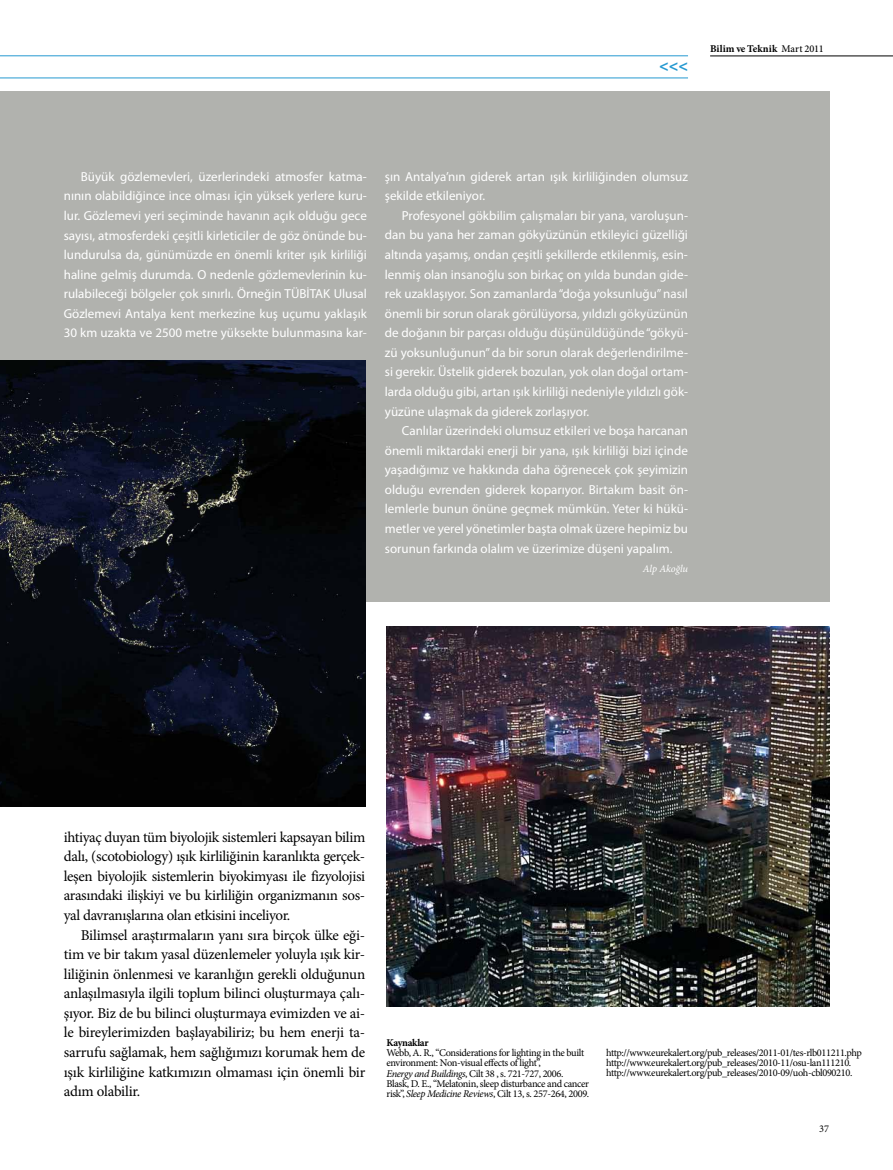
<style>
.page{position:relative;width:893px;height:1170px;background:#fff}
.page>*{position:absolute;margin:0;border:0;box-sizing:border-box;transform-origin:0 0}
.t1{font:700 16.2px "Myriad Pro";color:#2699d1}
.t2{font:15px/19.5px "Minion Pro";letter-spacing:-.02em;color:#000;text-align:justify}
.t3{font:13.05px/19.5px "Myriad Pro";color:#fff;text-align:justify}
.t4{font:10.35px/10.4px "Minion Pro";letter-spacing:-.035em;color:#000}
.t5{font:700 10.35px "Minion Pro";letter-spacing:.005em;color:#000}
.t6{font:italic 10.35px "Minion Pro";letter-spacing:-.01em;color:#fff}
.t7{font:700 10.35px "Minion Pro";letter-spacing:-.02em;color:#000}
.s1{font-weight:500}
.s2{font-style:italic}
</style>
<div class="page">
<hr style="left:0;top:56px;width:688px;height:1px;background:#2699d1">
<hr style="left:0;top:78px;width:688px;height:1px;background:#2699d1">
<hr style="left:710px;top:56px;width:183px;height:1px;background:#000">
<div style="left:0;top:91px;width:829px;height:511px;background:#b1b2ae"></div>
<img style="left:0;top:360px;width:365px;height:446px">
<img style="left:387px;top:626px;width:442px;height:380px">
<p class="t1" style="left:659px;top:55px;width:30px">&lt;&lt;&lt;</p>
<p class="t5" style="left:710px;top:41px;width:115px">Bilim ve Teknik <span class="s1">Mart 2011</span></p>
<p class="t3" style="left:64px;top:166px;width:305px;text-indent:17px">Büyük gözlemevleri, üzerlerindeki atmosfer katma&shy;nının olabildiğince ince olması için yüksek yerlere kuru&shy;lur. Gözlemevi yeri seçiminde havanın açık olduğu gece sayısı, atmosferdeki çeşitli kirleticiler de göz önünde bu&shy;lundurulsa da, günümüzde en önemli kriter ışık kirliliği haline gelmiş durumda. O nedenle gözlemevlerinin ku&shy;rulabileceği bölgeler çok sınırlı. Örneğin TÜBİTAK Ulusal Gözlemevi Antalya kent merkezine kuş uçumu yaklaşık 30 km uzakta ve 2500 metre yüksekte bulunmasına kar-</p>
<p class="t3" style="left:385px;top:166px;width:305px">şın Antalya’nın giderek artan ışık kirliliğinden olumsuz şekilde etkileniyor.</p>
<p class="t3" style="left:385px;top:205px;width:305px;text-indent:17px">Profesyonel gökbilim çalışmaları bir yana, varoluşun&shy;dan bu yana her zaman gökyüzünün etkileyici güzelliği altında yaşamış, ondan çeşitli şekillerde etkilenmiş, esin&shy;lenmiş olan insanoğlu son birkaç on yılda bundan gide&shy;rek uzaklaşıyor. Son zamanlarda “doğa yoksunluğu” nasıl önemli bir sorun olarak görülüyorsa, yıldızlı gökyüzünün de doğanın bir parçası olduğu düşünüldüğünde “gökyü&shy;zü yoksunluğunun” da bir sorun olarak değerlendirilme&shy;si gerekir. Üstelik giderek bozulan, yok olan doğal ortam&shy;larda olduğu gibi, artan ışık kirliliği nedeniyle yıldızlı gök&shy;yüzüne ulaşmak da giderek zorlaşıyor.</p>
<p class="t3" style="left:385px;top:421px;width:305px;text-indent:17px">Canlılar üzerindeki olumsuz etkileri ve boşa harcanan önemli miktardaki enerji bir yana, ışık kirliliği bizi içinde yaşadığımız ve hakkında daha öğrenecek çok şeyimizin olduğu evrenden giderek koparıyor. Birtakım basit ön&shy;lemlerle bunun önüne geçmek mümkün. Yeter ki hükü&shy;metler ve yerel yönetimler başta olmak üzere hepimiz bu sorunun farkında olalım ve üzerimize düşeni yapalım.</p>
<p class="t6" style="left:643px;top:562px;width:47px">Alp Akoğlu</p>
<p class="t2" style="left:64px;top:827px;width:303px">ihtiyaç duyan tüm biyolojik sistemleri kapsayan bilim dalı, (scotobiology) ışık kirliliğinin karanlıkta gerçek&shy;leşen biyolojik sistemlerin biyokimyası ile fizyolojisi arasındaki ilişkiyi ve bu kirliliğin organizmanın sos&shy;yal davranışlarına olan etkisini inceliyor.</p>
<p class="t2" style="left:64px;top:925px;width:303px;text-indent:17px">Bilimsel araştırmaların yanı sıra birçok ülke eği&shy;tim ve bir takım yasal düzenlemeler yoluyla ışık kir&shy;liliğinin önlenmesi ve karanlığın gerekli olduğunun anlaşılmasıyla ilgili toplum bilinci oluşturmaya çalı&shy;şıyor. Biz de bu bilinci oluşturmaya evimizden ve ai&shy;le bireylerimizden başlayabiliriz; bu hem enerji ta&shy;sarrufu sağlamak, hem sağlığımızı korumak hem de ışık kirliliğine katkımızın olmaması için önemli bir adım olabilir.</p>
<p class="t7" style="left:387px;top:1034px;width:44px">Kaynaklar</p>
<p class="t4" style="left:387px;top:1047px;width:204px">Webb, A. R., “Considerations for lighting in the built environment: Non-visual effects of light”,<br><span class="s2">Energy and Buildings</span>, Cilt 38 , s. 721-727, 2006.<br>Blask, D. E., “Melatonin, sleep disturbance and cancer risk”, <span class="s2">Sleep Medicine Reviews</span>, Cilt 13, s. 257-264, 2009.</p>
<p class="t4" style="left:606px;top:1047px;width:257px">http://www.eurekalert.org/pub_releases/2011-01/tes-rlb011211.php http://www.eurekalert.org/pub_releases/2010-11/osu-lan111210. http://www.eurekalert.org/pub_releases/2010-09/uoh-cbl090210.</p>
<p class="t4" style="left:819px;top:1123px;width:11px">37</p>
</div>
